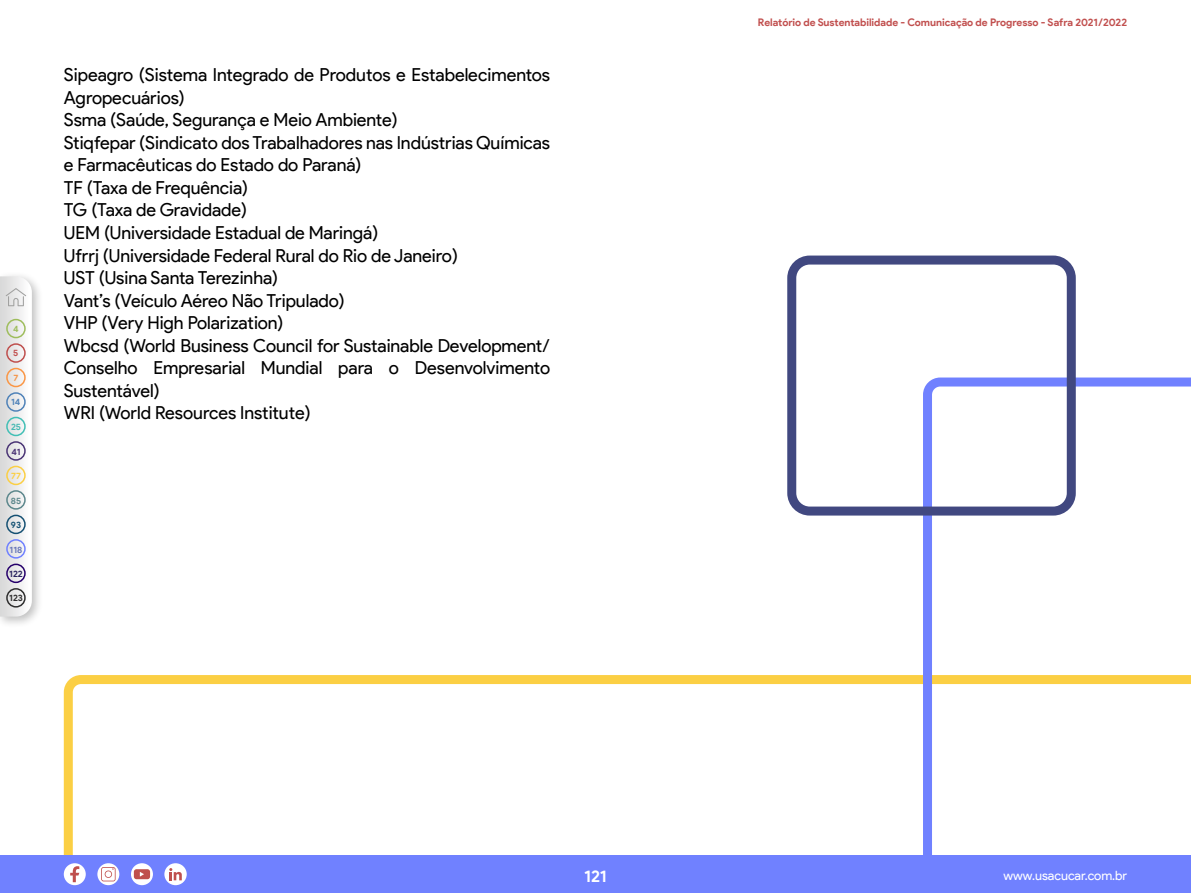
<style>
.page{position:relative;width:1191px;height:893px;background:#fff}
.page>*{position:absolute;margin:0;border:0;box-sizing:border-box;transform-origin:0 0}
.t1{font:18px/22.5px "Product Sans";letter-spacing:-.005em;color:#000}
.t2{font:700 16.5px "Product Sans";color:#fff}
.t3{font:12.9px "Product Sans";letter-spacing:-.005em;color:#fff}
.t4{font:700 10.5px "Product Sans";letter-spacing:-.005em;color:#c14f4e}
.t5{font:700 9px "Product Sans";color:#6978b9}
.t6{font:700 9px "Product Sans";color:#2b2560}
.t7{font:700 9px "Product Sans";color:#2f2e2e}
.t8{font:700 9px "Product Sans";color:#5183b9}
.t9{font:700 9px "Product Sans";color:#48b9b3}
.t10{font:700 9px "Product Sans";color:#4b3475}
.t11{font:700 9px "Product Sans";color:#fbcf44}
.t12{font:700 9px "Product Sans";color:#5e888d}
.t13{font:700 9px "Product Sans";color:#155173}
.t14{font:700 9px "Product Sans";color:#9ebd5d}
.t15{font:700 9px "Product Sans";color:#c14f4e}
.t16{font:700 9px "Product Sans";color:#f49548}
</style>
<div class="page">
<svg style="left:64px;top:675px;width:859px;height:180px"></svg>
<svg style="left:923px;top:377px;width:268px;height:516px"></svg>
<div style="left:0;top:855px;width:1190px;height:38px;background:#7081ff"></div>
<div style="left:787px;top:256px;width:288px;height:260px;border:9px solid #414880;border-radius:18px"></div>
<svg style="left:164px;top:863px;width:23px;height:22px"></svg>
<svg style="left:169px;top:868px;width:13px;height:12px"></svg>
<svg style="left:131px;top:863px;width:22px;height:22px"></svg>
<div style="left:134px;top:869px;width:16px;height:10px;background:#bf4f4d;border-radius:3px"></div>
<svg style="left:140px;top:872px;width:4px;height:5px"></svg>
<svg style="left:97px;top:863px;width:22px;height:22px"></svg>
<svg style="left:101px;top:867px;width:15px;height:14px"></svg>
<div style="left:64px;top:863px;width:22px;height:22px;background:#fff;border-radius:50%"></div>
<svg style="left:70px;top:866px;width:9px;height:16px"></svg>
<div style="left:0;top:271px;width:43px;height:357px;background:#000;opacity:.25"></div>
<svg style="left:0;top:276px;width:32px;height:341px"></svg>
<p class="t14" style="left:13px;top:323px;width:7px">4</p>
<p class="t15" style="left:13px;top:347px;width:7px">5</p>
<p class="t16" style="left:13px;top:372px;width:6px">7</p>
<p class="t8" style="left:11px;top:397px;width:11px">14</p>
<p class="t9" style="left:11px;top:421px;width:12px">25</p>
<p class="t10" style="left:11px;top:446px;width:11px">41</p>
<p class="t11" style="left:11px;top:470px;width:11px">77</p>
<p class="t12" style="left:11px;top:495px;width:12px">85</p>
<p class="t13" style="left:11px;top:519px;width:12px">93</p>
<p class="t5" style="left:10px;top:544px;width:14px">118</p>
<p class="t6" style="left:9px;top:568px;width:15px">122</p>
<p class="t7" style="left:9px;top:593px;width:15px">123</p>
<p class="t1" style="left:64px;top:64px;width:488px">Sipeagro (Sistema Integrado de Produtos e Estabelecimentos Agropecuários)<br>Ssma (Saúde, Segurança e Meio Ambiente)<br>Stiqfepar (Sindicato dos Trabalhadores nas Indústrias Químicas e Farmacêuticas do Estado do Paraná)<br>TF (Taxa de Frequência)<br>TG (Taxa de Gravidade)<br>UEM (Universidade Estadual de Maringá)<br>Ufrrj (Universidade Federal Rural do Rio de Janeiro)<br>UST (Usina Santa Terezinha)<br>Vant’s (Veículo Aéreo Não Tripulado)<br>VHP (Very High Polarization)<br>Wbcsd (World Business Council for Sustainable Development/ Conselho Empresarial Mundial para o Desenvolvimento Sustentável)<br>WRI (World Resources Institute)</p>
<p class="t4" style="left:758px;top:16px;width:370px">Relatório de Sustentabilidade - Comunicação de Progresso - Safra 2021/2022</p>
<p class="t2" style="left:584px;top:866px;width:24px">121</p>
<p class="t3" style="left:1003px;top:868px;width:125px">www.usacucar.com.br</p>
</div>
